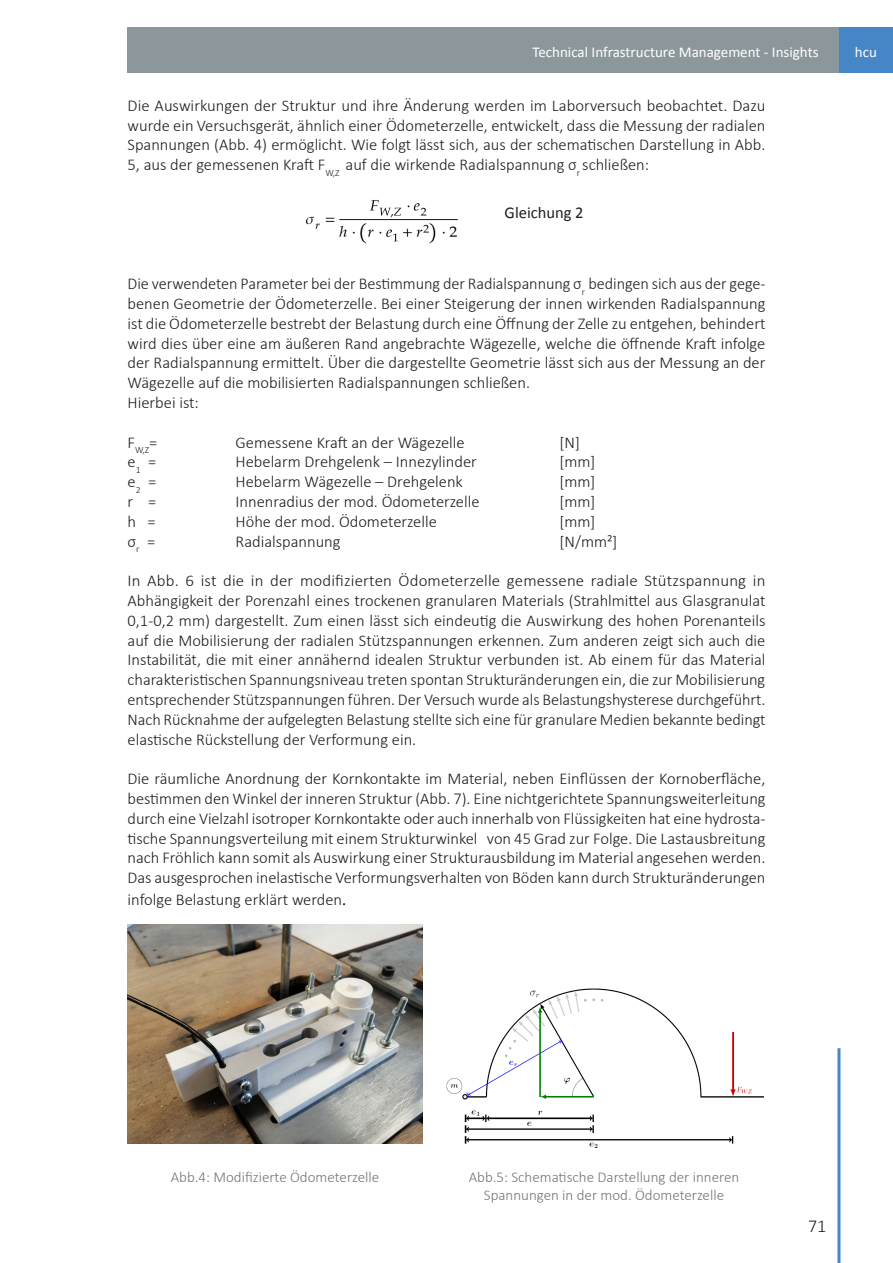
<style>
.page{position:relative;width:893px;height:1263px;background:#fff}
.page>*{position:absolute;margin:0;border:0;box-sizing:border-box;transform-origin:0 0}
.t1{font:300 18px "Calibri";color:#1d1e1f}
.t2{font:16.5px/19.8px "Calibri Light 2";color:#1d1e1f;text-align:justify}
.t3{font:16.5px "Calibri";color:#1d1e1f}
.t4{font:300 16.5px "Calibri";color:#1d1e1f}
.t5{font:15px/18px "Calibri Light 2";color:#747575;text-align:center}
.t6{font:15px "Calibri";color:#fff}
.t7{font:9.6px "Calibri Light 2";color:#1d1e1f}
.s1{font-family:"Calibri Light 2";font-weight:400}
.s2{font-family:"Minion Pro";font-size:18px}
</style>
<div class="page">
<div style="left:839px;top:28px;width:54px;height:45px;background:#4686c6"></div>
<div style="left:128px;top:28px;width:711px;height:45px;background:#8c979c"></div>
<hr style="left:837px;top:1048px;width:3px;height:215px;background:#4686c6">
<img style="left:128px;top:925px;width:294px;height:219px">
<img style="left:446px;top:988px;width:318px;height:160px">
<img style="left:306px;top:200px;width:152px;height:44px">
<img style="left:289px;top:210px;width:109px;height:1px">
<p class="t6" style="left:532px;top:43px;width:288px">Technical Infrastructure Management - Insights</p>
<p class="t6" style="left:855px;top:43px;width:24px">hcu</p>
<p class="t2" style="left:128px;top:95px;width:639px">Die Auswirkungen der Struktur und ihre Änderung werden im Laborversuch beobachtet. Dazu wurde ein Versuchsgerät, ähnlich einer Ödometerzelle, entwickelt, dass die Messung der radialen Spannungen (Abb. 4) ermöglicht. Wie folgt lässt sich, aus der schematischen Darstellung in Abb.<br>5, aus der gemessenen Kraft F<sub>W,Z</sub> auf die wirkende Radialspannung σ<sub>r</sub> schließen:</p>
<p class="t3" style="left:505px;top:202px;width:81px">Gleichung 2</p>
<p class="t2" style="left:128px;top:274px;width:639px;text-align:left">Die verwendeten Parameter bei der Bestimmung der Radialspannung σ<sub>r</sub> bedingen sich aus der gege&shy;benen Geometrie der Ödometerzelle. Bei einer Steigerung der innen wirkenden Radialspannung ist die Ödometerzelle bestrebt der Belastung durch eine Öffnung der Zelle zu entgehen, behindert wird dies über eine am äußeren Rand angebrachte Wägezelle, welche die öffnende Kraft infolge der Radialspannung ermittelt. Über die dargestellte Geometrie lässt sich aus der Messung an der Wägezelle auf die mobilisierten Radialspannungen schließen.<br>Hierbei ist:</p>
<p class="t7" style="left:128px;top:444px;width:31px"><sup>F</sup>W,Z<sup>=</sup></p>
<p class="t2" style="left:236px;top:432px;width:231px">Gemessene Kraft an der Wägezelle</p>
<p class="t2" style="left:560px;top:432px;width:22px">[N]</p>
<p class="t4" style="left:128px;top:452px;width:30px">e<sub>1</sub> <span class="s1">=</span></p>
<p class="t2" style="left:236px;top:452px;width:243px">Hebelarm Drehgelenk – Innezylinder</p>
<p class="t2" style="left:560px;top:452px;width:37px">[mm]</p>
<p class="t4" style="left:128px;top:471px;width:30px">e<sub>2</sub> <span class="s1">=</span></p>
<p class="t2" style="left:236px;top:472px;width:229px">Hebelarm Wägezelle – Drehgelenk</p>
<p class="t2" style="left:560px;top:472px;width:37px">[mm]</p>
<p class="t2" style="left:128px;top:491px;width:30px">r =</p>
<p class="t2" style="left:236px;top:491px;width:245px">Innenradius der mod. Ödometerzelle</p>
<p class="t2" style="left:560px;top:491px;width:37px">[mm]</p>
<p class="t2" style="left:128px;top:511px;width:29px">h =</p>
<p class="t2" style="left:236px;top:511px;width:203px">Höhe der mod. Ödometerzelle</p>
<p class="t2" style="left:560px;top:511px;width:37px">[mm]</p>
<p class="t2" style="left:128px;top:531px;width:29px">σ<sub>r</sub> =</p>
<p class="t2" style="left:236px;top:531px;width:106px">Radialspannung</p>
<p class="t2" style="left:560px;top:531px;width:59px">[N/mm²]</p>
<p class="t2" style="left:128px;top:571px;width:639px">In Abb. 6 ist die in der modifizierten Ödometerzelle gemessene radiale Stützspannung in Abhängigkeit der Porenzahl eines trockenen granularen Materials (Strahlmittel aus Glasgranulat 0,1-0,2 mm) dargestellt. Zum einen lässt sich eindeutig die Auswirkung des hohen Porenanteils auf die Mobilisierung der radialen Stützspannungen erkennen. Zum anderen zeigt sich auch die Instabilität, die mit einer annähernd idealen Struktur verbunden ist. Ab einem für das Material charakteristischen Spannungsniveau treten spontan Strukturänderungen ein, die zur Mobilisierung entsprechender Stützspannungen führen. Der Versuch wurde als Belastungshysterese durchgeführt.<br>Nach Rücknahme der aufgelegten Belastung stellte sich eine für granulare Medien bekannte bedingt elastische Rückstellung der Verformung ein.</p>
<p class="t2" style="left:128px;top:769px;width:639px">Die räumliche Anordnung der Kornkontakte im Material, neben Einflüssen der Kornoberfläche, bestimmen den Winkel der inneren Struktur (Abb. 7). Eine nichtgerichtete Spannungsweiterleitung durch eine Vielzahl isotroper Kornkontakte oder auch innerhalb von Flüssigkeiten hat eine hydrosta&shy;tische Spannungsverteilung mit einem Strukturwinkel von 45 Grad zur Folge. Die Lastausbreitung nach Fröhlich kann somit als Auswirkung einer Strukturausbildung im Material angesehen werden.<br>Das ausgesprochen inelastische Verformungsverhalten von Böden kann durch Strukturänderungen</p>
<p class="t2" style="left:128px;top:889px;width:220px">infolge Belastung erklärt werden<span class="s2">.</span></p>
<p class="t5" style="left:171px;top:1168px;width:210px">Abb.4: Modifizierte Ödometerzelle</p>
<p class="t5" style="left:469px;top:1168px;width:272px">Abb.5: Schematische Darstellung der inneren<br>Spannungen in der mod. Ödometerzelle</p>
<p class="t1" style="left:808px;top:1215px;width:20px">71</p>
</div>
